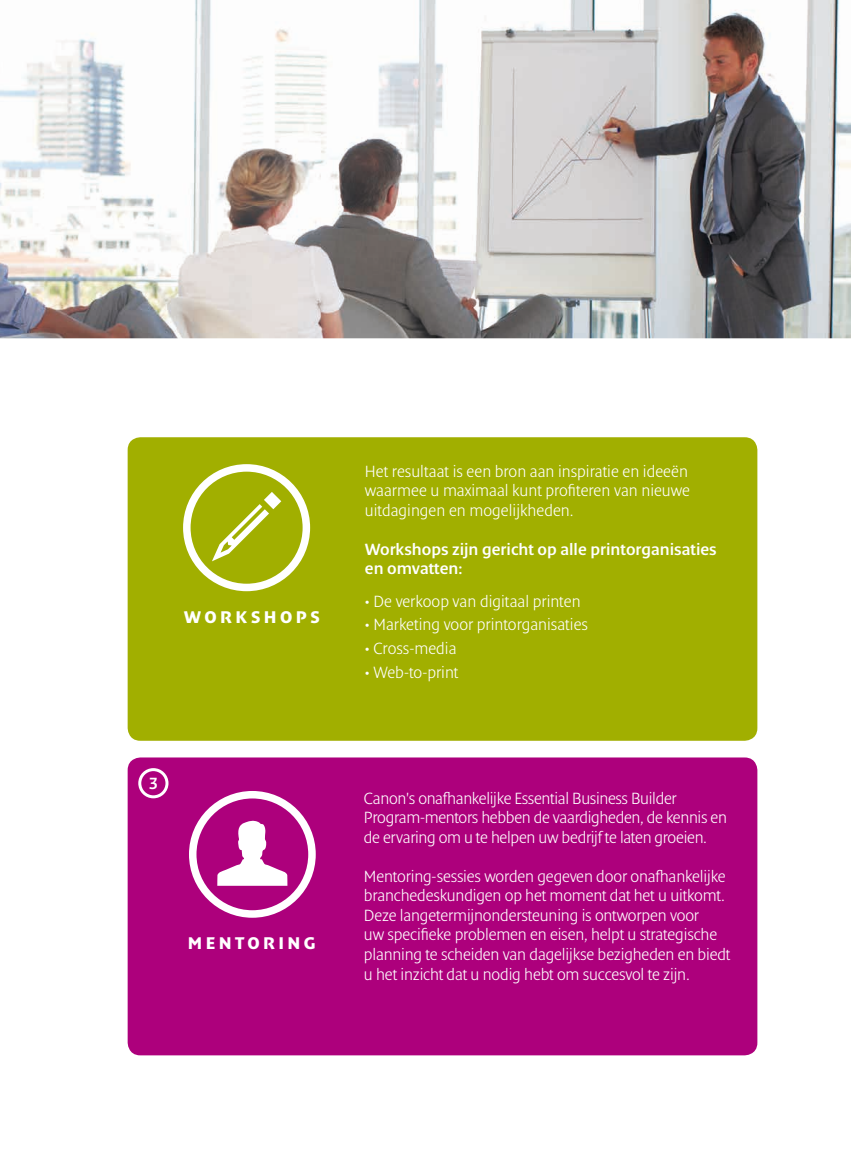
<style>
.page{position:relative;width:851px;height:1149px;background:#fff}
.page>*{position:absolute;margin:0;border:0;box-sizing:border-box;transform-origin:0 0}
.t1{font:700 17.25px "Denda New";letter-spacing:.2em;color:#fff}
.t2{font:300 16.5px/19.5px "Denda New";letter-spacing:-.01em;color:#fff}
.t3{font:600 16.5px/19.5px "Denda New";color:#fff}
</style>
<div class="page">
<img style="left:0;top:0;width:850px;height:338px">
<div style="left:128px;top:757px;width:629px;height:297px;background:#ad007c;border-radius:13px"></div>
<div style="left:189px;top:790px;width:127px;height:127px;border:8px solid #fff;border-radius:50%"></div>
<svg style="left:217px;top:820px;width:70px;height:65px"></svg>
<div style="left:128px;top:437px;width:629px;height:303px;background:#a1af00;border-radius:13px"></div>
<div style="left:183px;top:464px;width:127px;height:127px;border:8px solid #fff;border-radius:50%"></div>
<svg style="left:212px;top:492px;width:69px;height:69px"></svg>
<div style="left:138px;top:767px;width:30px;height:31px;border:3px solid #fff;border-radius:50%"></div>
<p class="t1" style="left:184px;top:604px;width:138px">WORKSHOPS</p>
<p class="t3" style="left:149px;top:774px;width:11px">3</p>
<p class="t1" style="left:188px;top:930px;width:129px">MENTORING</p>
<p class="t2" style="left:365px;top:462px;width:326px">Het resultaat is een bron aan inspiratie en ideeën waarmee u maximaal kunt profiteren van nieuwe uitdagingen en mogelijkheden.</p>
<p class="t3" style="left:365px;top:540px;width:353px">Workshops zijn gericht op alle printorganisaties en omvatten:</p>
<p class="t2" style="left:365px;top:591px;width:217px">• De verkoop van digitaal printen</p>
<p class="t2" style="left:365px;top:615px;width:224px">• Marketing voor printorganisaties</p>
<p class="t2" style="left:365px;top:639px;width:93px">• Cross-media</p>
<p class="t2" style="left:365px;top:663px;width:95px">• Web-to-print</p>
<p class="t2" style="left:364px;top:788px;width:364px">Canon's onafhankelijke Essential Business Builder<br>Program-mentors hebben de vaardigheden, de kennis en de ervaring om u te helpen uw bedrijf te laten groeien.</p>
<p class="t2" style="left:364px;top:866px;width:368px">Mentoring-sessies worden gegeven door onafhankelijke branchedeskundigen op het moment dat het u uitkomt.<br>Deze langetermijnondersteuning is ontworpen voor<br>uw specifieke problemen en eisen, helpt u strategische planning te scheiden van dagelijkse bezigheden en biedt u het inzicht dat u nodig hebt om succesvol te zijn.</p>
</div>
